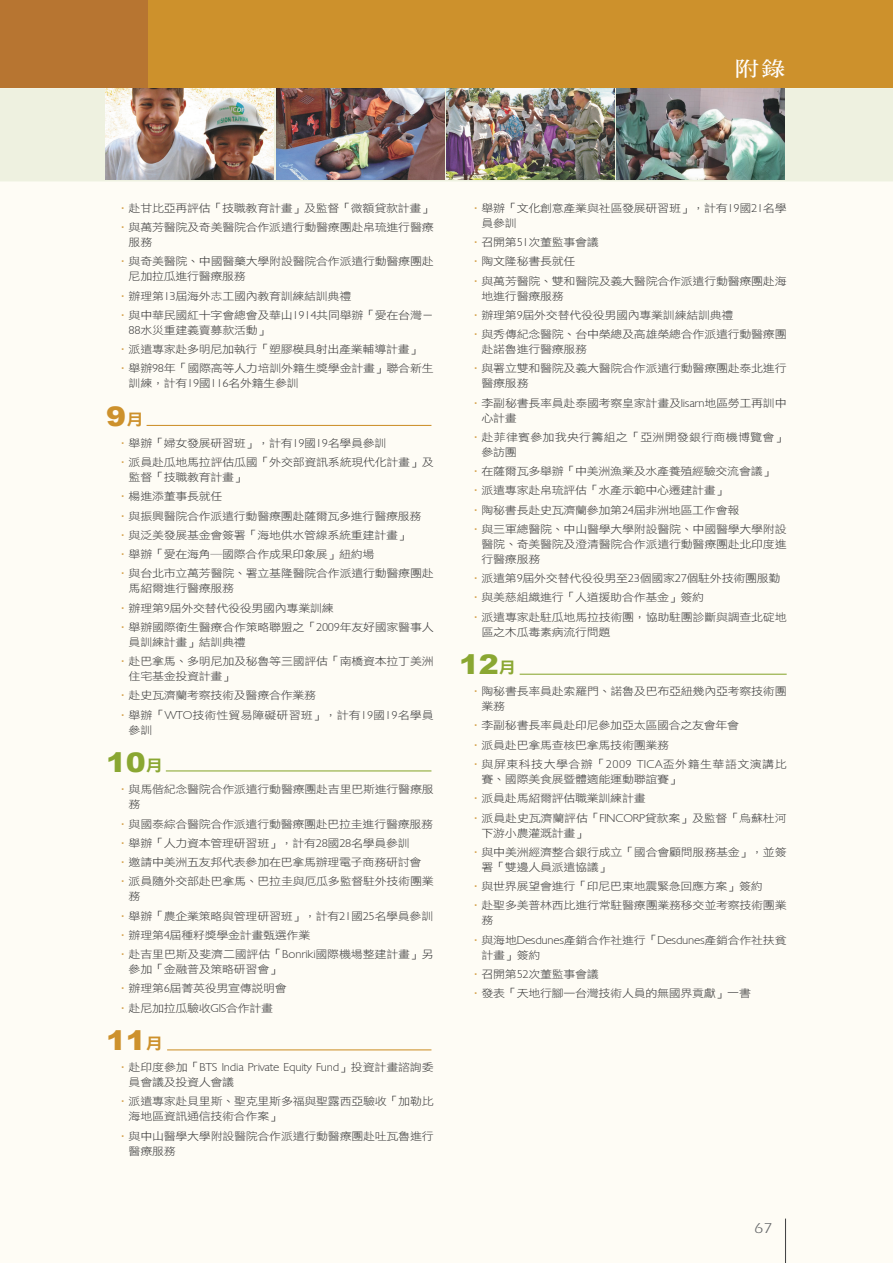
<style>
.page{position:relative;width:893px;height:1263px;background:#fefcf5}
.page>*{position:absolute;margin:0;border:0;box-sizing:border-box;transform-origin:0 0}
.t1{font:900 27px "Arial";color:#8aa732;scale:1.11 1}
.t2{font:900 27px "Arial";color:#cd912c;scale:1.11 1}
.t3{font:20.4px "DF Ming Std W7 B5 pc H";color:#fff;scale:1.18 1}
.t4{font:14.85px "Itc Eras";color:#67696b;scale:1.11 1}
.t5{font:10.8px/19.2px "DF Li Hei Std W3 B5 pc H";letter-spacing:-.025em;color:#333334;scale:1.11 1}
.t6{font:200 10.8px "Chantilly";letter-spacing:-.015em;color:#333334;scale:1.11 1}
.t7{font:10.8px/19.2px "DF Li Hei Std W3 B5 pc H";letter-spacing:.02em;color:#333334;scale:1.11 1}
.s1{font-family:"DF Hei Std W7 B5 pc H";color:#cd912c}
.s2{font-family:"Chantilly";font-weight:200}
.s3{font-family:"DF Hei Std W9 B5 pc H";font-weight:400;font-size:16.2px}
.s4{font-family:"DF Hei Std W7 B5 pc H";font-weight:400;color:#cd912c}
.s5{font-family:"DF Li Hei Std W3 B5 pc H";font-weight:400}
</style>
<div class="page">
<div style="left:0;top:88px;width:893px;height:93px;background:#eef1e0"></div>
<img style="left:617px;top:88px;width:168px;height:92px">
<img style="left:446px;top:88px;width:169px;height:92px">
<img style="left:276px;top:88px;width:168px;height:92px">
<img style="left:105px;top:88px;width:169px;height:92px">
<hr style="left:785px;top:1218px;width:1px;height:45px;background:#454647">
<div style="left:0;top:0;width:893px;height:88px;background:#cd912c"></div>
<div style="left:0;top:0;width:148px;height:88px;background:#b77531"></div>
<hr style="left:166px;top:770px;width:265px;height:1px;background:#8aa732">
<hr style="left:147px;top:425px;width:284px;height:1px;background:#cd912c">
<hr style="left:167px;top:1049px;width:264px;height:1px;background:#cd912c">
<hr style="left:520px;top:674px;width:267px;height:1px;background:#8aa732">
<h2 class="t3" style="left:735px;top:60px;width:44px">附錄</h2>
<p class="t5" style="left:117px;top:200px;width:287px"><span class="s1">．</span>赴甘比亞再評估「技職教育計畫」及監督「微額貸款計畫」<span class="s1">．</span>與萬芳醫院及奇美醫院合作派遣行動醫療團赴帛琉進行醫療</p>
<p class="t5" style="left:117px;top:234px;width:287px;text-indent:12px">服務<br><span class="s1">．</span>與奇美醫院、中國醫藥大學附設醫院合作派遣行動醫療團赴</p>
<p class="t5" style="left:117px;top:268px;width:287px;text-indent:12px">尼加拉瓜進行醫療服務<br><span class="s1">．</span>辦理第<span class="s2">13</span>屆海外志工國內教育訓練結訓典禮<br><span class="s1">．</span>與中華民國紅十字會總會及華山<span class="s2">1914</span>共同舉辦「愛在台灣－</p>
<p class="t5" style="left:117px;top:322px;width:287px;text-indent:12px"><span class="s2">88</span>水災重建義賣募款活動」<br><span class="s1">．</span>派遣專家赴多明尼加執行「塑膠模具射出產業輔導計畫」<span class="s1">．</span>舉辦<span class="s2">98</span>年「國際高等人力培訓外籍生獎學金計畫」聯合新生</p>
<p class="t5" style="left:129px;top:375px;width:155px">訓練，計有<span class="s2">19</span>國<span class="s2">116</span>名外籍生參訓</p>
<h1 class="t2" style="left:106px;top:396px;width:35px">9<span class="s3">月</span></h1>
<p class="t5" style="left:117px;top:435px;width:287px"><span class="s1">．</span>舉辦「婦女發展研習班」，計有<span class="s2">19</span>國<span class="s2">19</span>名學員參訓<br><span class="s1">．</span>派員赴瓜地馬拉評估瓜國「外交部資訊系統現代化計畫」及</p>
<p class="t5" style="left:117px;top:469px;width:287px;text-indent:12px">監督「技職教育計畫」<br><span class="s1">．</span>楊進添董事長就任<br><span class="s1">．</span>與振興醫院合作派遣行動醫療團赴薩爾瓦多進行醫療服務<span class="s1">．</span>與泛美發展基金會簽署「海地供水管線系統重建計畫」<br><span class="s1">．</span>舉辦「愛在海角─國際合作成果印象展」紐約場<br><span class="s1">．</span>與台北市立萬芳醫院、署立基隆醫院合作派遣行動醫療團赴</p>
<p class="t5" style="left:117px;top:580px;width:287px;text-indent:12px">馬紹爾進行醫療服務<br><span class="s1">．</span>辦理第<span class="s2">9</span>屆外交替代役役男國內專業訓練<br><span class="s1">．</span>舉辦國際衛生醫療合作策略聯盟之「<span class="s2">2009</span>年友好國家醫事人</p>
<p class="t5" style="left:117px;top:634px;width:287px;text-indent:12px">員訓練計畫」結訓典禮<br><span class="s1">．</span>赴巴拿馬、多明尼加及秘魯等三國評估「南橋資本拉丁美洲</p>
<p class="t5" style="left:117px;top:668px;width:287px;text-indent:12px">住宅基金投資計畫」<br><span class="s1">．</span>赴史瓦濟蘭考察技術及醫療合作業務<br><span class="s1">．</span>舉辦「<span class="s2">WTO</span>技術性貿易障礙研習班」，計有<span class="s2">19</span>國<span class="s2">19</span>名學員</p>
<p class="t5" style="left:129px;top:721px;width:23px">參訓</p>
<h1 class="t1" style="left:106px;top:742px;width:53px">10<span class="s3">月</span></h1>
<p class="t5" style="left:129px;top:783px;width:276px;line-height:15px;text-indent:-12px"><span class="s1">．</span>與馬偕紀念醫院合作派遣行動醫療團赴吉里巴斯進行醫療服務</p>
<p class="t5" style="left:117px;top:815px;width:287px"><span class="s1">．</span>與國泰綜合醫院合作派遣行動醫療團赴巴拉圭進行醫療服務<span class="s1">．</span>舉辦「人力資本管理研習班」，計有<span class="s2">28</span>國<span class="s2">28</span>名學員參訓<br><span class="s1">．</span>邀請中美洲五友邦代表參加在巴拿馬辦理電子商務研討會<span class="s1">．</span>派員隨外交部赴巴拿馬、巴拉圭與厄瓜多監督駐外技術團業</p>
<p class="t5" style="left:117px;top:888px;width:287px;text-indent:12px">務<br><span class="s1">．</span>舉辦「農企業策略與管理研習班」，計有<span class="s2">21</span>國<span class="s2">25</span>名學員參訓<span class="s1">．</span>辦理第<span class="s2">4</span>屆種籽獎學金計畫甄選作業<br><span class="s1">．</span>赴吉里巴斯及斐濟二國評估「<span class="s2">Bonriki</span>國際機場整建計畫」另</p>
<p class="t5" style="left:117px;top:961px;width:155px;text-indent:12px">參加「金融普及策略研習會」<span class="s1">．</span>辦理第<span class="s2">6</span>屆菁英役男宣傳說明會<span class="s1">．</span>赴尼加拉瓜驗收<span class="s2">GIS</span>合作計畫</p>
<h1 class="t2" style="left:106px;top:1020px;width:53px">11<span class="s3">月</span></h1>
<p class="t6" style="left:117px;top:1061px;width:287px"><span class="s4">．</span><span class="s5">赴印度參加「</span>BTS India Private Equity Fund<span class="s5">」投資計畫諮詢委</span></p>
<p class="t5" style="left:117px;top:1074px;width:287px;text-indent:12px">員會議及投資人會議<br><span class="s1">．</span>派遣專家赴貝里斯、聖克里斯多福與聖露西亞驗收「加勒比</p>
<p class="t5" style="left:117px;top:1108px;width:287px;text-indent:12px">海地區資訊通信技術合作案」<br><span class="s1">．</span>與中山醫學大學附設醫院合作派遣行動醫療團赴吐瓦魯進行</p>
<p class="t5" style="left:129px;top:1142px;width:44px">醫療服務</p>
<p class="t5" style="left:482px;top:202px;width:276px;line-height:15px;text-indent:-12px"><span class="s1">．</span>舉辦「文化創意產業與社區發展研習班」，計有<span class="s2">19</span>國<span class="s2">21</span>名學員參訓</p>
<p class="t5" style="left:470px;top:234px;width:287px"><span class="s1">．</span>召開第<span class="s2">51</span>次董監事會議<br><span class="s1">．</span>陶文隆秘書長就任<br><span class="s1">．</span>與萬芳醫院、雙和醫院及義大醫院合作派遣行動醫療團赴海</p>
<p class="t5" style="left:470px;top:287px;width:287px;text-indent:12px">地進行醫療服務<br><span class="s1">．</span>辦理第<span class="s2">9</span>屆外交替代役役男國內專業訓練結訓典禮<br><span class="s1">．</span>與秀傳紀念醫院、台中榮總及高雄榮總合作派遣行動醫療團</p>
<p class="t5" style="left:470px;top:341px;width:287px;text-indent:12px">赴諾魯進行醫療服務<br><span class="s1">．</span>與署立雙和醫院及義大醫院合作派遣行動醫療團赴泰北進行</p>
<p class="t5" style="left:470px;top:375px;width:287px;text-indent:12px">醫療服務<br><span class="s1">．</span>李副秘書長率員赴泰國考察皇家計畫及<span class="s2">Iisarn</span>地區勞工再訓中</p>
<p class="t7" style="left:470px;top:409px;width:287px;text-indent:12px">心計畫<br><span class="s1">．</span>赴菲律賓參加我央行籌組之「亞洲開發銀行商機博覽會」</p>
<p class="t5" style="left:470px;top:444px;width:287px;text-indent:12px">參訪團<br><span class="s1">．</span>在薩爾瓦多舉辦「中美洲漁業及水產養殖經驗交流會議」<span class="s1">．</span>派遣專家赴帛琉評估「水產示範中心遷建計畫」<br><span class="s1">．</span>陶秘書長赴史瓦濟蘭參加第<span class="s2">24</span>屆非洲地區工作會報<br><span class="s1">．</span>與三軍總醫院、中山醫學大學附設醫院、中國醫學大學附設</p>
<p class="t5" style="left:482px;top:538px;width:276px;line-height:15px">醫院、奇美醫院及澄清醫院合作派遣行動醫療團赴北印度進行醫療服務</p>
<p class="t5" style="left:470px;top:570px;width:287px"><span class="s1">．</span>派遣第<span class="s2">9</span>屆外交替代役役男至<span class="s2">23</span>個國家<span class="s2">27</span>個駐外技術團服勤<span class="s1">．</span>與美慈組織進行「人道援助合作基金」簽約<br><span class="s1">．</span>派遣專家赴駐瓜地馬拉技術團，協助駐團診斷與調查北碇地</p>
<p class="t5" style="left:482px;top:623px;width:118px">區之木瓜毒素病流行問題</p>
<h1 class="t1" style="left:459px;top:644px;width:53px">12<span class="s3">月</span></h1>
<p class="t5" style="left:482px;top:685px;width:276px;line-height:15px;text-indent:-12px"><span class="s1">．</span>陶秘書長率員赴索羅門、諾魯及巴布亞紐幾內亞考察技術團業務</p>
<p class="t5" style="left:470px;top:717px;width:287px"><span class="s1">．</span>李副秘書長率員赴印尼參加亞太區國合之友會年會<br><span class="s1">．</span>派員赴巴拿馬查核巴拿馬技術團業務<br><span class="s1">．</span>與屏東科技大學合辦「<span class="s2">2009 TICA</span>盃外籍生華語文演講比</p>
<p class="t5" style="left:470px;top:771px;width:287px;text-indent:12px">賽、國際美食展暨體適能運動聯誼賽」<br><span class="s1">．</span>派員赴馬紹爾評估職業訓練計畫<br><span class="s1">．</span>派員赴史瓦濟蘭評估「<span class="s2">FINCORP</span>貸款案」及監督「烏蘇杜河</p>
<p class="t5" style="left:470px;top:824px;width:287px;text-indent:12px">下游小農灌溉計畫」<br><span class="s1">．</span>與中美洲經濟整合銀行成立「國合會顧問服務基金」，並簽</p>
<p class="t5" style="left:470px;top:858px;width:287px;text-indent:12px">署「雙邊人員派遣協議」<br><span class="s1">．</span>與世界展望會進行「印尼巴東地震緊急回應方案」簽約<br><span class="s1">．</span>赴聖多美普林西比進行常駐醫療團業務移交並考察技術團業</p>
<p class="t5" style="left:470px;top:912px;width:287px;text-indent:12px">務<br><span class="s1">．</span>與海地<span class="s2">Desdunes</span>產銷合作社進行「<span class="s2">Desdunes</span>產銷合作社扶貧</p>
<p class="t5" style="left:470px;top:946px;width:255px;text-indent:12px">計畫」簽約<br><span class="s1">．</span>召開第<span class="s2">52</span>次董監事會議<br><span class="s1">．</span>發表「天地行腳—台灣技術人員的無國界貢獻」一書</p>
<h3 class="t4" style="left:754px;top:1223px;width:18px">67</h3>
</div>
